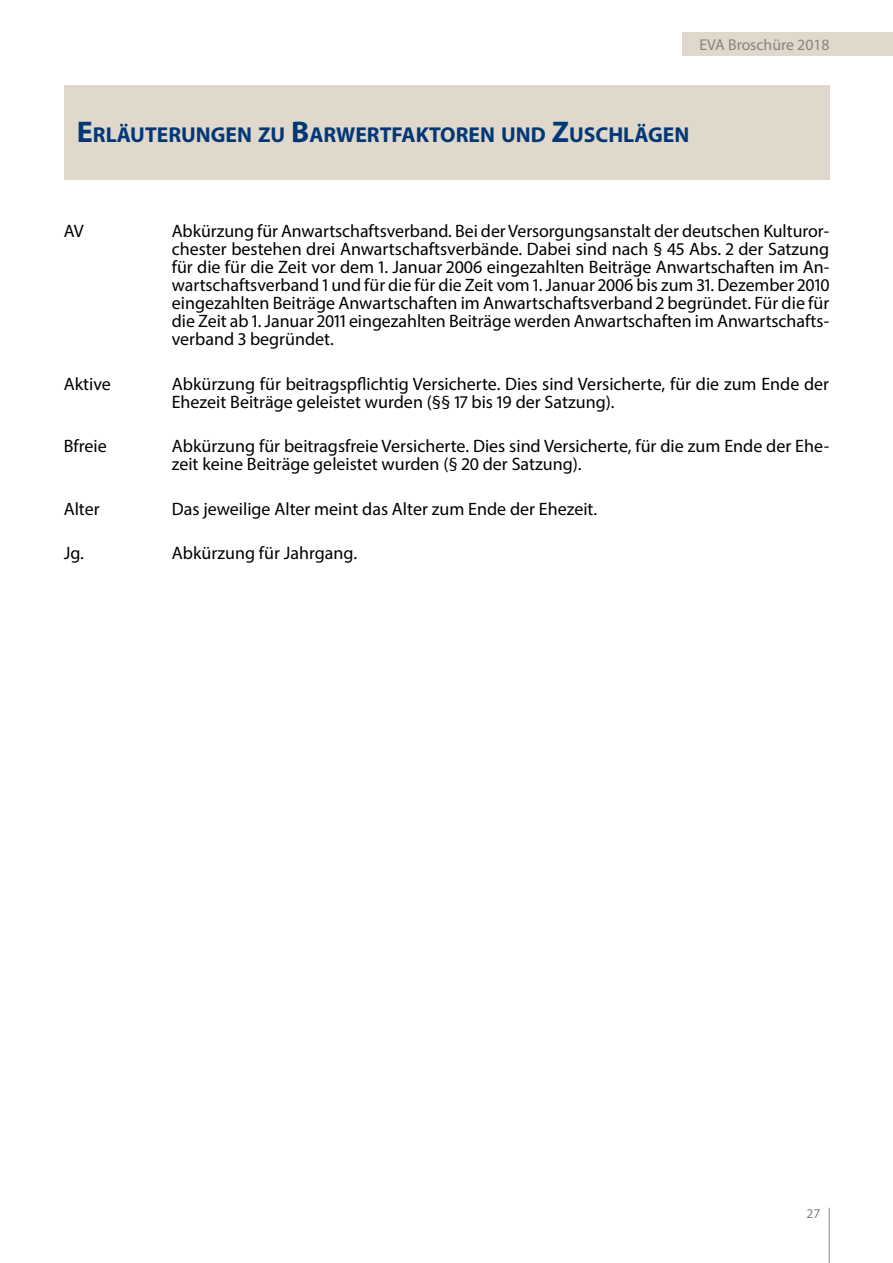
<style>
.page{position:relative;width:893px;height:1263px;background:#fff}
.page>*{position:absolute;margin:0;border:0;box-sizing:border-box;transform-origin:0 0}
.t1{font:700 21.6px "Myriad Pro";color:#033878}
.t2{font:18px/18px "Myriad Pro";color:#000}
.t3{font:15.75px "Myriad Pro";color:#87847f}
.t4{font:13.5px "Myriad Pro";color:#87847f}
.s1{font-size:30px}
</style>
<div class="page">
<hr style="left:829px;top:1208px;width:1px;height:55px;background:#87847f">
<div style="left:682px;top:32px;width:211px;height:24px;background:#dfd8cb"></div>
<div style="left:64px;top:85px;width:766px;height:94px;background:#dfd8cb"></div>
<p class="t3" style="left:699px;top:35px;width:132px">EVA Broschüre 2018</p>
<p class="t1" style="left:77px;top:121px;width:614px"><span class="s1">E</span>RLÄUTERUNGEN ZU <span class="s1">B</span>ARWERTFAKTOREN UND <span class="s1">Z</span>USCHLÄGEN</p>
<p class="t2" style="left:64px;top:222px;width:22px">AV</p>
<p class="t2" style="left:172px;top:222px;width:659px;text-align:justify">Abkürzung für Anwartschaftsverband. Bei der Versorgungsanstalt der deutschen Kulturor&shy;chester bestehen drei Anwartschaftsverbände. Dabei sind nach § 45 Abs. 2 der Satzung für die für die Zeit vor dem 1. Januar 2006 eingezahlten Beiträge Anwartschaften im An&shy;wartschaftsverband 1 und für die für die Zeit vom 1. Januar 2006 bis zum 31. Dezember 2010 eingezahlten Beiträge Anwartschaften im Anwartschaftsverband 2 begründet. Für die für die Zeit ab 1. Januar 2011 eingezahlten Beiträge werden Anwartschaften im Anwartschafts&shy;verband 3 begründet.</p>
<p class="t2" style="left:64px;top:374px;width:49px">Aktive</p>
<p class="t2" style="left:172px;top:374px;width:659px">Abkürzung für beitragspflichtig Versicherte. Dies sind Versicherte, für die zum Ende der<br>Ehezeit Beiträge geleistet wurden (§§ 17 bis 19 der Satzung).</p>
<p class="t2" style="left:64px;top:437px;width:44px">Bfreie</p>
<p class="t2" style="left:172px;top:437px;width:659px">Abkürzung für beitragsfreie Versicherte. Dies sind Versicherte, für die zum Ende der Ehe&shy;zeit keine Beiträge geleistet wurden (§ 20 der Satzung).</p>
<p class="t2" style="left:64px;top:499px;width:37px">Alter</p>
<p class="t2" style="left:172px;top:499px;width:427px">Das jeweilige Alter meint das Alter zum Ende der Ehezeit.</p>
<p class="t2" style="left:64px;top:544px;width:22px">Jg.</p>
<p class="t2" style="left:172px;top:544px;width:187px">Abkürzung für Jahrgang.</p>
<p class="t4" style="left:806px;top:1205px;width:15px">27</p>
</div>
